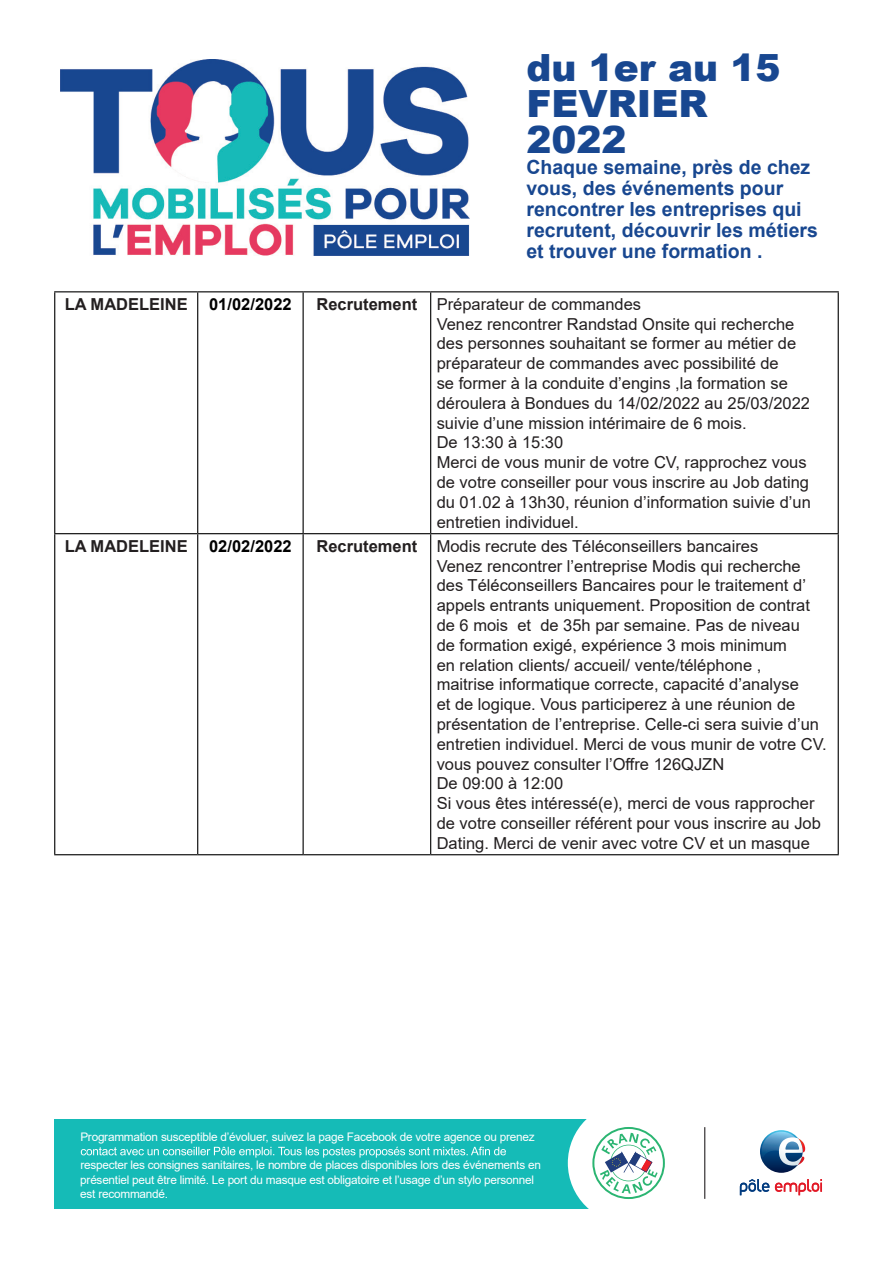
<style>
.page{position:relative;width:893px;height:1263px;background:#fff}
.page>*{position:absolute;margin:0;border:0;box-sizing:border-box;transform-origin:0 0}
.t1{font:900 37.5px/36px "Arial";color:#184790}
.t2{font:700 19.5px/21px "Arial";color:#184790}
.t3{font:16.5px/19.8px "Arial";color:#231f20}
.t4{font:700 16.5px "Arial";color:#231f20}
.t5{font:700 16.5px "Arial";color:#000}
.t6{font:11.85px/14.1px "Arial";letter-spacing:-.02em;color:#fff}
</style>
<div class="page">
<img style="left:61px;top:59px;width:409px;height:196px">
<svg style="left:740px;top:1179px;width:29px;height:16px"></svg>
<svg style="left:775px;top:1179px;width:47px;height:16px"></svg>
<svg style="left:760px;top:1130px;width:43px;height:43px"></svg>
<svg style="left:761px;top:1131px;width:44px;height:34px"></svg>
<hr style="left:704px;top:1127px;width:1px;height:72px;background:#231f20">
<div style="left:54px;top:1120px;width:541px;height:89px;background:#15bbb7"></div>
<svg style="left:81px;top:1147px;width:425px;height:10px"></svg>
<svg style="left:568px;top:1120px;width:97px;height:89px"></svg>
<hr style="left:838px;top:292px;width:1px;height:241px;background:#000">
<hr style="left:838px;top:534px;width:1px;height:320px;background:#000">
<hr style="left:54px;top:292px;width:1px;height:241px;background:#000">
<hr style="left:197px;top:292px;width:1px;height:241px;background:#000">
<hr style="left:303px;top:292px;width:1px;height:241px;background:#000">
<hr style="left:430px;top:292px;width:1px;height:241px;background:#000">
<hr style="left:54px;top:534px;width:1px;height:320px;background:#000">
<hr style="left:197px;top:534px;width:1px;height:320px;background:#000">
<hr style="left:303px;top:534px;width:1px;height:320px;background:#000">
<hr style="left:430px;top:534px;width:1px;height:320px;background:#000">
<hr style="left:54px;top:291px;width:144px;height:1px;background:#000">
<hr style="left:198px;top:291px;width:105px;height:1px;background:#000">
<hr style="left:303px;top:291px;width:128px;height:1px;background:#000">
<hr style="left:431px;top:291px;width:408px;height:1px;background:#000">
<hr style="left:54px;top:533px;width:144px;height:1px;background:#000">
<hr style="left:198px;top:533px;width:105px;height:1px;background:#000">
<hr style="left:303px;top:533px;width:128px;height:1px;background:#000">
<hr style="left:431px;top:533px;width:408px;height:1px;background:#000">
<hr style="left:54px;top:854px;width:144px;height:1px;background:#000">
<hr style="left:198px;top:854px;width:105px;height:1px;background:#000">
<hr style="left:303px;top:854px;width:128px;height:1px;background:#000">
<hr style="left:431px;top:854px;width:408px;height:1px;background:#000">
<h1 class="t1" style="left:526px;top:48px;width:256px">du 1er au 15<br>FEVRIER<br>2022</h1>
<p class="t2" style="left:526px;top:157px;width:293px">Chaque semaine, près de chez vous, des événements pour rencontrer les entreprises qui recrutent, découvrir les métiers et trouver une formation .</p>
<p class="t4" style="left:65px;top:292px;width:125px">LA MADELEINE</p>
<p class="t5" style="left:209px;top:292px;width:84px">01/02/2022</p>
<p class="t4" style="left:316px;top:292px;width:102px">Recrutement</p>
<p class="t3" style="left:437px;top:294px;width:376px">Préparateur de commandes<br>Venez rencontrer Randstad Onsite qui recherche des personnes souhaitant se former au métier de préparateur de commandes avec possibilité de<br>se former à la conduite d’engins ,la formation se déroulera à Bondues du 14/02/2022 au 25/03/2022 suivie d’une mission intérimaire de 6 mois.<br>De 13:30 à 15:30<br>Merci de vous munir de votre CV, rapprochez vous de votre conseiller pour vous inscrire au Job dating du 01.02 à 13h30, réunion d’information suivie d’un entretien individuel.</p>
<p class="t4" style="left:65px;top:534px;width:125px">LA MADELEINE</p>
<p class="t5" style="left:209px;top:534px;width:84px">02/02/2022</p>
<p class="t4" style="left:316px;top:534px;width:102px">Recrutement</p>
<p class="t3" style="left:437px;top:536px;width:392px">Modis recrute des Téléconseillers bancaires<br>Venez rencontrer l’entreprise Modis qui recherche des Téléconseillers Bancaires pour le traitement d’ appels entrants uniquement. Proposition de contrat de 6 mois et de 35h par semaine. Pas de niveau<br>de formation exigé, expérience 3 mois minimum<br>en relation clients/ accueil/ vente/téléphone ,<br>maitrise informatique correcte, capacité d’analyse<br>et de logique. Vous participerez à une réunion de présentation de l’entreprise. Celle-ci sera suivie d’un entretien individuel. Merci de vous munir de votre CV. vous pouvez consulter l’Offre 126QJZN<br>De 09:00 à 12:00<br>Si vous êtes intéressé(e), merci de vous rapprocher de votre conseiller référent pour vous inscrire au Job Dating. Merci de venir avec votre CV et un masque</p>
<p class="t6" style="left:80px;top:1130px;width:456px">Programmation susceptible d’évoluer, suivez la page Facebook de votre agence ou prenez</p>
<p class="t6" style="left:80px;top:1158px;width:462px">respecter les consignes sanitaires, le nombre de places disponibles lors des événements en présentiel peut être limité. Le port du masque est obligatoire et l’usage d’un stylo personnel est recommandé.</p>
</div>
